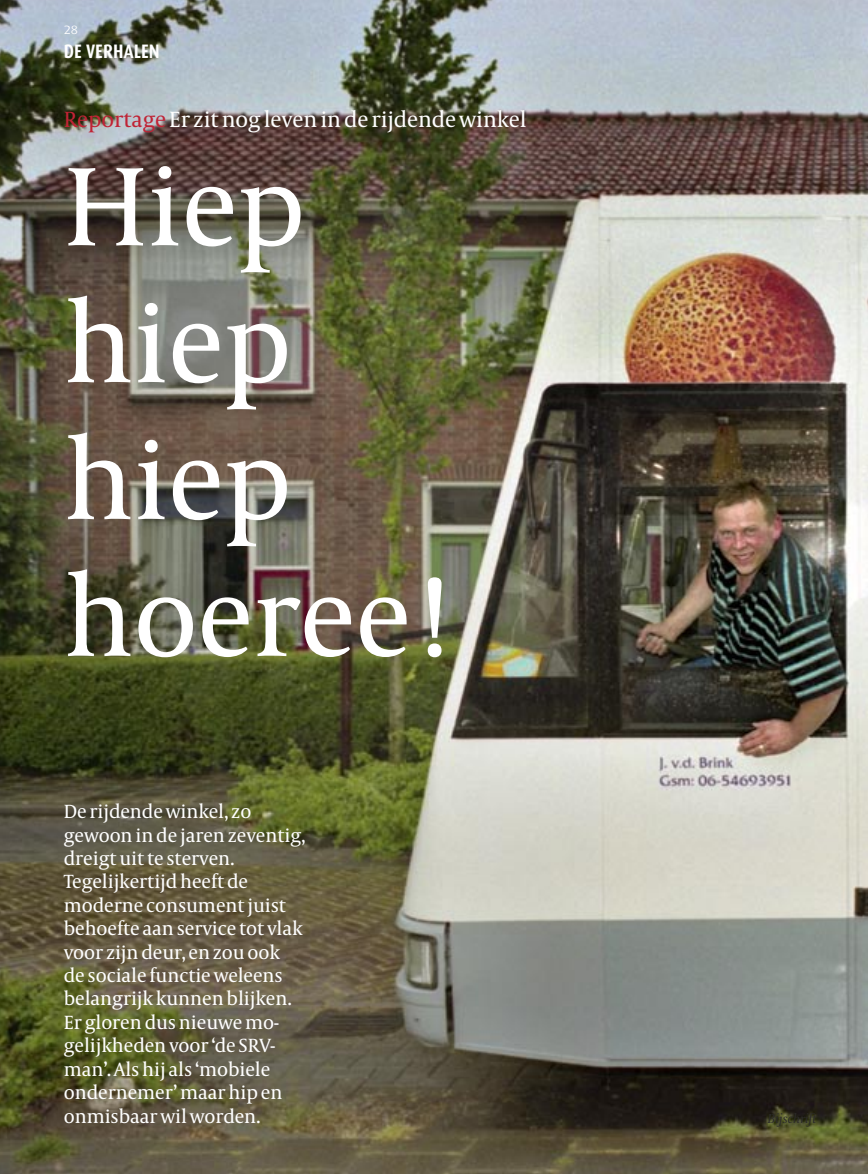
<style>
.page{position:relative;width:868px;height:1174px;background:#fff}
.page>*{position:absolute;margin:0;border:0;box-sizing:border-box;transform-origin:0 0}
._00_kop{font:114px/136.8px "Capitol News";letter-spacing:-.005em;color:#fff}
._01_vlag{font:22.5px "Capitol News";letter-spacing:-.005em;color:#fff}
._03_intro{font:19.5px/23.4px "Capitol News";letter-spacing:-.005em;color:#fff}
.X9_kopregeldeel_L{font:700 19.5px "Dax Condensed";letter-spacing:.005em;color:#fff}
._17_onderschrift-R{font:italic 13.95px "Capitolium";letter-spacing:-.01em;color:#2c2b29;scale:1.06 1}
.X1_kopregel_L{font:12px "Dax Wide";color:#fff}
.s1{color:#c02335}
</style>
<div class="page">
<img style="left:0;top:0;width:867px;height:1174px">
<p class="X1_kopregel_L" style="left:64px;top:23px;width:16px">28</p>
<p class="X9_kopregeldeel_L" style="left:64px;top:40px;width:97px">DE VERHALEN</p>
<p class="_01_vlag" style="left:64px;top:107px;width:464px"><span class="s1">Reportage</span> Er zit nog leven in de rijdende winkel</p>
<p class="_00_kop" style="left:64px;top:142px;width:392px">Hiep hiep hiep hoeree!</p>
<p class="_03_intro" style="left:64px;top:800px;width:243px">De rijdende winkel, zo gewoon in de jaren zeventig, dreigt uit te sterven.<br>Tegelijkertijd heeft de moderne consument juist behoefte aan service tot vlak voor zijn deur, en zou ook de sociale functie weleens belangrijk kunnen blijken.<br>Er gloren dus nieuwe mo&shy;gelijkheden voor ‘de SRV&shy;man’. Als hij als ‘mobiele ondernemer’ maar hip en onmisbaar wil worden.</p>
<p class="_17_onderschrift-R" style="left:767px;top:1110px;width:48px">Bijschrift</p>
</div>
